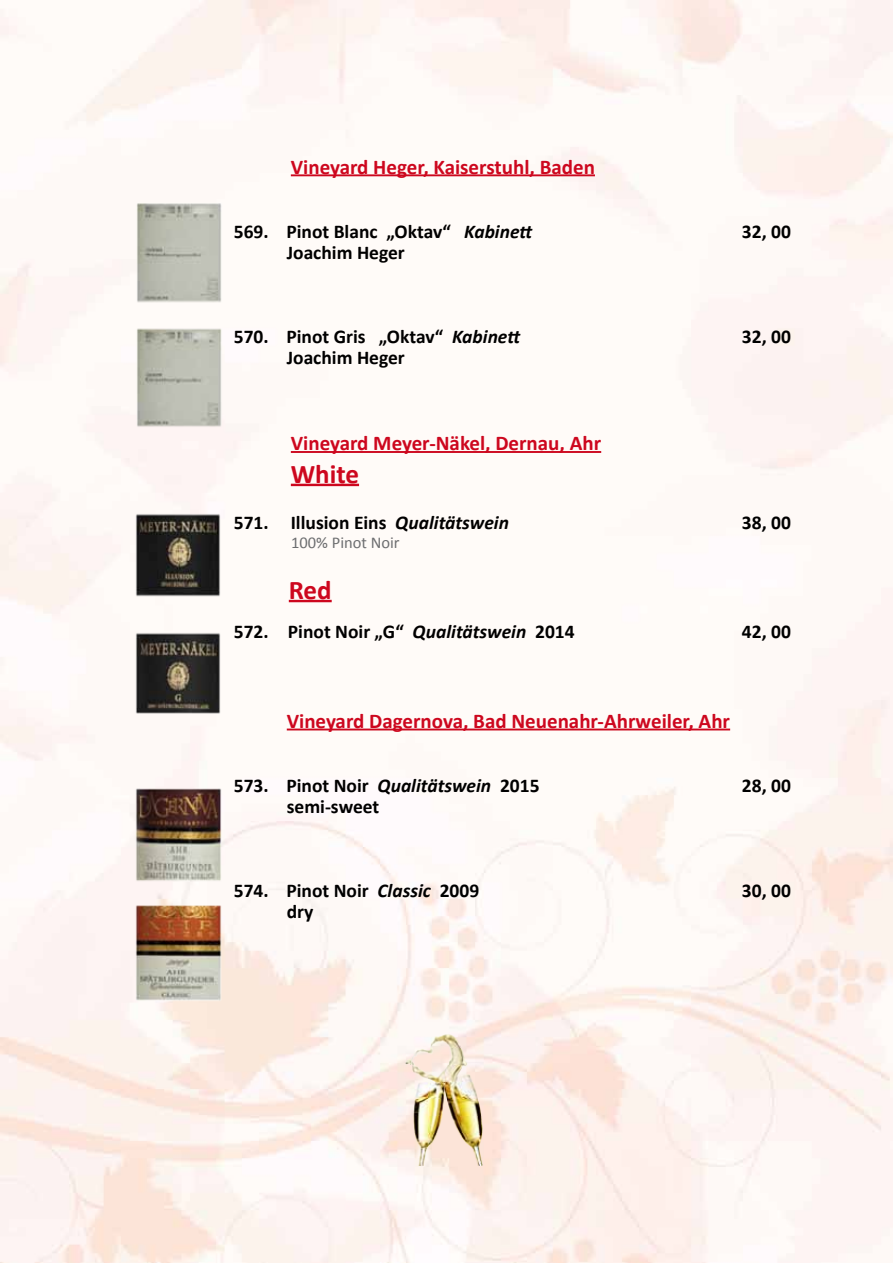
<style>
.page{position:relative;width:893px;height:1263px;background:#fff}
.page>*{position:absolute;margin:0;border:0;box-sizing:border-box;transform-origin:0 0}
.t1{font:700 27px "Calibri";color:#cd071e}
.t2{font:700 21px "Calibri";color:#cd071e}
.t3{font:700 19.5px "Calibri";color:#000}
.t4{font:16.5px "Calibri";color:#6d6e70}
.s1{font-style:italic}
</style>
<div class="page">
<hr style="left:291px;top:174px;width:304px;height:2px;background:#cd071e">
<hr style="left:291px;top:451px;width:310px;height:2px;background:#cd071e">
<hr style="left:291px;top:484px;width:68px;height:2px;background:#cd071e">
<hr style="left:289px;top:600px;width:43px;height:2px;background:#cd071e">
<hr style="left:287px;top:728px;width:443px;height:2px;background:#cd071e">
<img style="left:114px;top:162px;width:127px;height:316px">
<img style="left:114px;top:485px;width:127px;height:548px">
<img style="left:380px;top:1031px;width:135px;height:135px">
<p class="t2" style="left:291px;top:154px;width:306px">Vineyard Heger, Kaiserstuhl, Baden</p>
<p class="t3" style="left:234px;top:219px;width:300px">569. Pinot Blanc „Oktav“ <span class="s1">Kabinett</span></p>
<p class="t3" style="left:742px;top:219px;width:50px">32, 00</p>
<p class="t3" style="left:287px;top:240px;width:120px">Joachim Heger</p>
<p class="t3" style="left:234px;top:324px;width:288px">570. Pinot Gris „Oktav“ <span class="s1">Kabinett</span></p>
<p class="t3" style="left:742px;top:324px;width:50px">32, 00</p>
<p class="t3" style="left:287px;top:345px;width:120px">Joachim Heger</p>
<p class="t2" style="left:291px;top:430px;width:312px">Vineyard Meyer-Näkel, Dernau, Ahr</p>
<h1 class="t1" style="left:291px;top:457px;width:70px">White</h1>
<p class="t3" style="left:234px;top:510px;width:277px">571. Illusion Eins <span class="s1">Qualitätswein</span></p>
<p class="t3" style="left:742px;top:510px;width:50px">38, 00</p>
<p class="t4" style="left:291px;top:532px;width:110px">100% Pinot Noir</p>
<h1 class="t1" style="left:289px;top:573px;width:44px">Red</h1>
<p class="t3" style="left:234px;top:619px;width:342px">572. Pinot Noir „G“ <span class="s1">Qualitätswein</span> 2014</p>
<p class="t3" style="left:742px;top:619px;width:50px">42, 00</p>
<p class="t2" style="left:287px;top:708px;width:445px">Vineyard Dagernova, Bad Neuenahr-Ahrweiler, Ahr</p>
<p class="t3" style="left:234px;top:773px;width:307px">573. Pinot Noir <span class="s1">Qualitätswein</span> 2015</p>
<p class="t3" style="left:742px;top:773px;width:50px">28, 00</p>
<p class="t3" style="left:287px;top:794px;width:94px">semi-sweet</p>
<p class="t3" style="left:234px;top:878px;width:247px">574. Pinot Noir <span class="s1">Classic</span> 2009</p>
<p class="t3" style="left:742px;top:878px;width:50px">30, 00</p>
<p class="t3" style="left:287px;top:899px;width:28px">dry</p>
</div>
